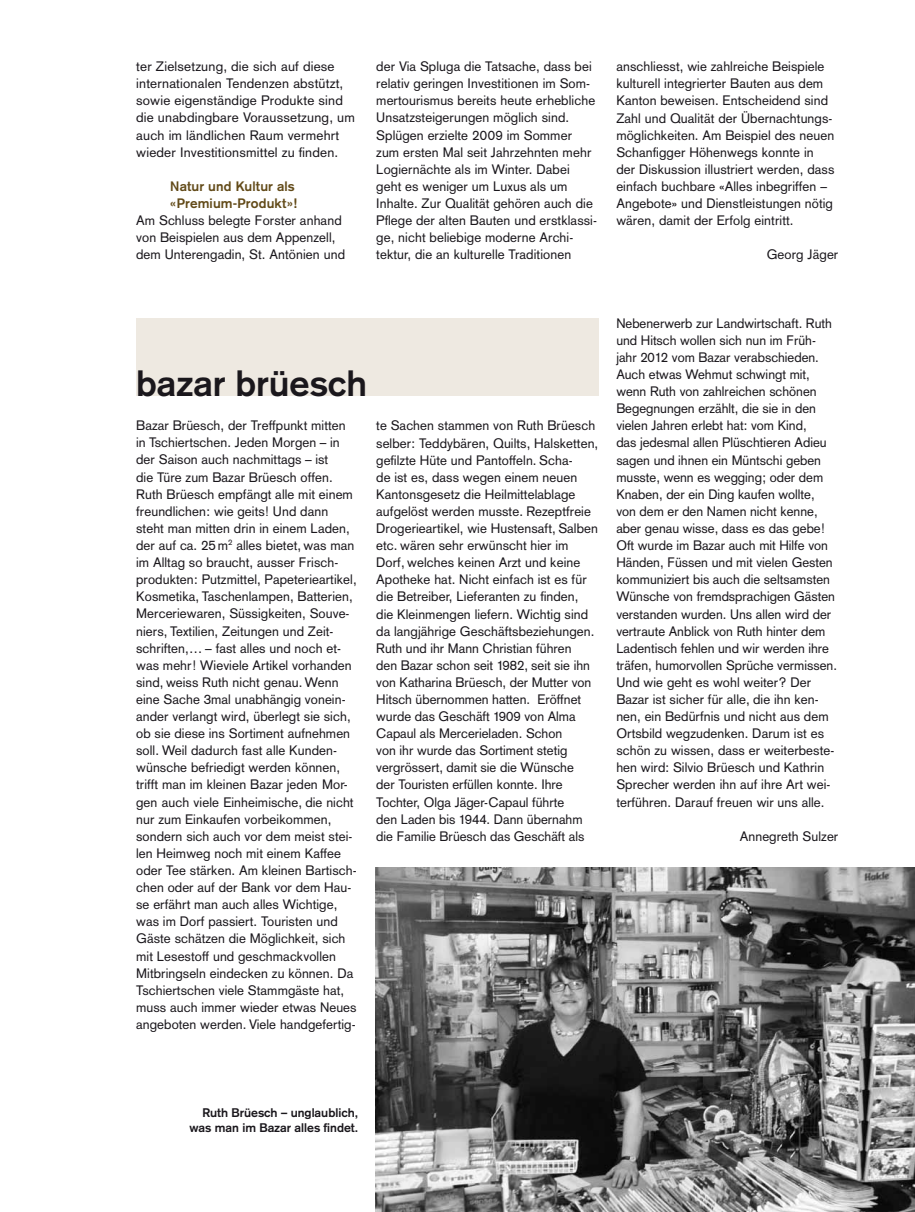
<style>
.page{position:relative;width:915px;height:1212px;background:#fff}
.page>*{position:absolute;margin:0;border:0;box-sizing:border-box;transform-origin:0 0}
.t1{font:700 36px "Akzidenz Grotesk";color:#1a171c}
.t2{font:13.5px/17.1px "Akzidenz Grotesk";letter-spacing:.005em;color:#1a171c}
.t3{font:700 13.5px/17.1px "Akzidenz Grotesk";letter-spacing:.01em;color:#624a18}
.t4{font:700 12.3px/14.7px "Akzidenz Grotesk";color:#1a171c;text-align:right}
</style>
<div class="page">
<div style="left:136px;top:319px;width:462px;height:77px;background:#eee9e1"></div>
<img style="left:375px;top:867px;width:539px;height:345px">
<p class="t2" style="left:136px;top:58px;width:220px">ter Zielsetzung, die sich auf diese internationalen Tendenzen abstützt, sowie eigenständige Produkte sind die unabdingbare Voraussetzung, um auch im ländlichen Raum vermehrt wieder Investitionsmittel zu finden.</p>
<p class="t3" style="left:170px;top:177px;width:128px">Natur und Kultur als «Premium-Produkt»!</p>
<p class="t2" style="left:136px;top:212px;width:210px">Am Schluss belegte Forster anhand von Beispielen aus dem Appenzell, dem Unterengadin, St. Antönien und</p>
<p class="t2" style="left:376px;top:58px;width:222px">der Via Spluga die Tatsache, dass bei relativ geringen Investitionen im Som&shy;mertourismus bereits heute erhebliche Unsatzsteigerungen möglich sind.<br>Splügen erzielte 2009 im Sommer zum ersten Mal seit Jahrzehnten mehr Logiernächte als im Winter. Dabei geht es weniger um Luxus als um Inhalte. Zur Qualität gehören auch die Pflege der alten Bauten und erstklassi&shy;ge, nicht beliebige moderne Archi&shy;tektur, die an kulturelle Traditionen</p>
<p class="t2" style="left:616px;top:58px;width:219px">anschliesst, wie zahlreiche Beispiele kulturell integrierter Bauten aus dem Kanton beweisen. Entscheidend sind Zahl und Qualität der Übernachtungs&shy;möglichkeiten. Am Beispiel des neuen Schanfigger Höhenwegs konnte in der Diskussion illustriert werden, dass einfach buchbare «Alles inbegriffen – Angebote» und Dienstleistungen nötig wären, damit der Erfolg eintritt.</p>
<p class="t2" style="left:766px;top:246px;width:73px">Georg Jäger</p>
<h1 class="t1" style="left:136px;top:362px;width:232px">bazar brüesch</h1>
<p class="t2" style="left:136px;top:417px;width:222px">Bazar Brüesch, der Treffpunkt mitten in Tschiertschen. Jeden Morgen – in der Saison auch nachmittags – ist<br>die Türe zum Bazar Brüesch offen.<br>Ruth Brüesch empfängt alle mit einem freundlichen: wie geits! Und dann steht man mitten drin in einem Laden, der auf ca. 25 m<sup>2</sup> alles bietet, was man im Alltag so braucht, ausser Frisch&shy;produkten: Putzmittel, Papeterieartikel, Kosmetika, Taschenlampen, Batterien, Merceriewaren, Süssigkeiten, Souve&shy;niers, Textilien, Zeitungen und Zeit&shy;schriften,… – fast alles und noch et&shy;was mehr! Wieviele Artikel vorhanden sind, weiss Ruth nicht genau. Wenn eine Sache 3mal unabhängig vonein&shy;ander verlangt wird, überlegt sie sich, ob sie diese ins Sortiment aufnehmen soll. Weil dadurch fast alle Kunden&shy;wünsche befriedigt werden können, trifft man im kleinen Bazar jeden Mor&shy;gen auch viele Einheimische, die nicht nur zum Einkaufen vorbeikommen, sondern sich auch vor dem meist stei&shy;len Heimweg noch mit einem Kaffee oder Tee stärken. Am kleinen Bartisch&shy;chen oder auf der Bank vor dem Hau&shy;se erfährt man auch alles Wichtige, was im Dorf passiert. Touristen und Gäste schätzen die Möglichkeit, sich mit Lesestoff und geschmackvollen Mitbringseln eindecken zu können. Da Tschiertschen viele Stammgäste hat, muss auch immer wieder etwas Neues angeboten werden. Viele handgefertig-</p>
<p class="t2" style="left:376px;top:417px;width:223px">te Sachen stammen von Ruth Brüesch selber: Teddybären, Quilts, Halsketten, gefilzte Hüte und Pantoffeln. Scha-<br>de ist es, dass wegen einem neuen Kantonsgesetz die Heilmittelablage aufgelöst werden musste. Rezeptfreie Drogerieartikel, wie Hustensaft, Salben etc. wären sehr erwünscht hier im Dorf, welches keinen Arzt und keine Apotheke hat. Nicht einfach ist es für die Betreiber, Lieferanten zu finden, die Kleinmengen liefern. Wichtig sind da langjährige Geschäftsbeziehungen.<br>Ruth und ihr Mann Christian führen<br>den Bazar schon seit 1982, seit sie ihn von Katharina Brüesch, der Mutter von Hitsch übernommen hatten. Eröffnet wurde das Geschäft 1909 von Alma Capaul als Mercerieladen. Schon<br>von ihr wurde das Sortiment stetig vergrössert, damit sie die Wünsche<br>der Touristen erfüllen konnte. Ihre Tochter, Olga Jäger-Capaul führte<br>den Laden bis 1944. Dann übernahm die Familie Brüesch das Geschäft als</p>
<p class="t2" style="left:616px;top:314px;width:222px">Nebenerwerb zur Landwirtschaft. Ruth und Hitsch wollen sich nun im Früh&shy;jahr 2012 vom Bazar verabschieden.<br>Auch etwas Wehmut schwingt mit, wenn Ruth von zahlreichen schönen Begegnungen erzählt, die sie in den vielen Jahren erlebt hat: vom Kind,<br>das jedesmal allen Plüschtieren Adieu sagen und ihnen ein Müntschi geben musste, wenn es wegging; oder dem Knaben, der ein Ding kaufen wollte, von dem er den Namen nicht kenne, aber genau wisse, dass es das gebe!<br>Oft wurde im Bazar auch mit Hilfe von Händen, Füssen und mit vielen Gesten kommuniziert bis auch die seltsamsten Wünsche von fremdsprachigen Gästen verstanden wurden. Uns allen wird der vertraute Anblick von Ruth hinter dem Ladentisch fehlen und wir werden ihre träfen, humorvollen Sprüche vermissen.<br>Und wie geht es wohl weiter? Der Bazar ist sicher für alle, die ihn ken&shy;nen, ein Bedürfnis und nicht aus dem Ortsbild wegzudenken. Darum ist es schön zu wissen, dass er weiterbeste&shy;hen wird: Silvio Brüesch und Kathrin Sprecher werden ihn auf ihre Art wei&shy;terführen. Darauf freuen wir uns alle.</p>
<p class="t2" style="left:739px;top:827px;width:100px">Annegreth Sulzer</p>
<p class="t4" style="left:189px;top:1105px;width:170px">Ruth Brüesch – unglaublich, was man im Bazar alles findet.</p>
</div>
